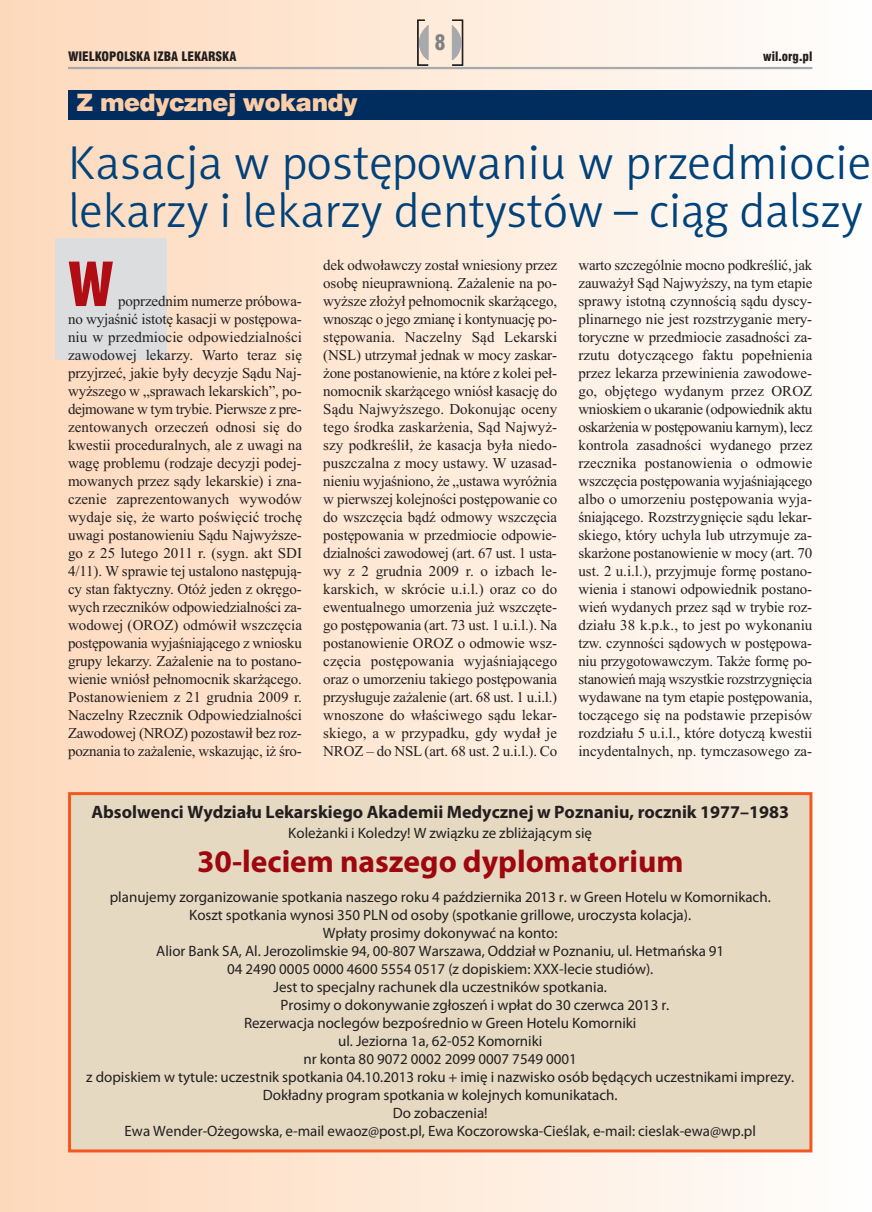
<style>
.page{position:relative;width:872px;height:1212px;background:#fff}
.page>*{position:absolute;margin:0;border:0;box-sizing:border-box;transform-origin:0 0}
.t1{font:900 condensed 66px "Myriad Pro";color:#b00d15}
.t2{font:48px/48px "Naomi Sans EFNTT Light";letter-spacing:-.005em;color:#004279}
.t3{font:700 31.5px "Myriad Pro";color:#9d070d}
.t4{font:24px "Swis 721 Blk EU";letter-spacing:-.02em;color:#fccda6}
.t5{font:21px "Swis 721 Blk Cn EU";color:#808285}
.t6{font:700 18px "Myriad Pro";color:#231f20}
.t7{font:15px/18px "Times New Roman";letter-spacing:-.005em;color:#231f20;text-align:justify}
.t8{font:15px "Myriad Pro";color:#231f20}
.t9{font:12.75px "Swis 721 Blk Cn EU";color:#231f20}
</style>
<div class="page">
<div style="left:0;top:0;width:872px;height:1212px;background:linear-gradient(to right,#fdd8ba,#fefdfb)"></div>
<div style="left:68px;top:91px;width:804px;height:29px;background:#002d5e"></div>
<div style="left:55px;top:238px;width:112px;height:122px;background:#dcdddf"></div>
<div style="left:71px;top:795px;width:738px;height:354px;background:#e5d9c2"></div>
<div style="left:68px;top:792px;width:744px;height:360px;border:3px solid #f15921"></div>
<hr style="left:68px;top:67px;width:744px;height:2px;background:#a8a9ad">
<div style="left:451px;top:20px;width:12px;height:46px;border:1px solid #231f20"></div>
<svg style="left:452px;top:25px;width:9px;height:35px"></svg>
<svg style="left:416px;top:19px;width:13px;height:48px"></svg>
<h3 class="t5" style="left:434px;top:30px;width:13px">8</h3>
<p class="t9" style="left:68px;top:48px;width:170px">WIELKOPOLSKA IZBA LEKARSKA</p>
<p class="t9" style="left:763px;top:48px;width:51px">wil.org.pl</p>
<h3 class="t4" style="left:77px;top:88px;width:282px">Z medycznej wokandy</h3>
<h2 class="t2" style="left:68px;top:139px;width:805px">Kasacja w postępowaniu w przedmiocie lekarzy i lekarzy dentystów – ciąg dalszy</h2>
<h1 class="t1" style="left:68px;top:261px;width:47px">W</h1>
<p class="t7" style="left:68px;top:292px;width:235px;text-indent:50px">poprzednim numerze próbowa&shy;no wyjaśnić istotę kasacji w postępowa&shy;niu w przedmiocie odpowiedzialności zawodowej lekarzy. Warto teraz się przyjrzeć, jakie były decyzje Sądu Naj&shy;wyższego w „sprawach lekarskich”, po&shy;dejmowane w tym trybie. Pierwsze z pre&shy;zentowanych orzeczeń odnosi się do kwestii proceduralnych, ale z uwagi na wagę problemu (rodzaje decyzji podej&shy;mowanych przez sądy lekarskie) i zna&shy;czenie zaprezentowanych wywodów wydaje się, że warto poświęcić trochę uwagi postanowieniu Sądu Najwyższe&shy;go z 25 lutego 2011 r. (sygn. akt SDI 4/11). W sprawie tej ustalono następują&shy;cy stan faktyczny. Otóż jeden z okręgo&shy;wych rzeczników odpowiedzialności za&shy;wodowej (OROZ) odmówił wszczęcia postępowania wyjaśniającego z wniosku grupy lekarzy. Zażalenie na to postano&shy;wienie wniósł pełnomocnik skarżącego.<br>Postanowieniem z 21 grudnia 2009 r.<br>Naczelny Rzecznik Odpowiedzialności Zawodowej (NROZ) pozostawił bez roz&shy;poznania to zażalenie, wskazując, iż śro-</p>
<p class="t7" style="left:323px;top:256px;width:235px">dek odwoławczy został wniesiony przez osobę nieuprawnioną. Zażalenie na po&shy;wyższe złożył pełnomocnik skarżącego, wnosząc o jego zmianę i kontynuację po&shy;stępowania. Naczelny Sąd Lekarski (NSL) utrzymał jednak w mocy zaskar&shy;żone postanowienie, na które z kolei peł&shy;nomocnik skarżącego wniósł kasację do Sądu Najwyższego. Dokonując oceny tego środka zaskarżenia, Sąd Najwyż&shy;szy podkreślił, że kasacja była niedo&shy;puszczalna z mocy ustawy. W uzasad&shy;nieniu wyjaśniono, że „ustawa wyróżnia w pierwszej kolejności postępowanie co do wszczęcia bądź odmowy wszczęcia postępowania w przedmiocie odpowie&shy;dzialności zawodowej (art. 67 ust. 1 usta&shy;wy z 2 grudnia 2009 r. o izbach le&shy;karskich, w skrócie u.i.l.) oraz co do ewentualnego umorzenia już wszczęte&shy;go postępowania (art. 73 ust. 1 u.i.l.). Na postanowienie OROZ o odmowie wsz&shy;częcia postępowania wyjaśniającego oraz o umorzeniu takiego postępowania przysługuje zażalenie (art. 68 ust. 1 u.i.l.) wnoszone do właściwego sądu lekar&shy;skiego, a w przypadku, gdy wydał je NROZ – do NSL (art. 68 ust. 2 u.i.l.). Co</p>
<p class="t7" style="left:578px;top:256px;width:235px">warto szczególnie mocno podkreślić, jak zauważył Sąd Najwyższy, na tym etapie sprawy istotną czynnością sądu dyscy&shy;plinarnego nie jest rozstrzyganie mery&shy;toryczne w przedmiocie zasadności za&shy;rzutu dotyczącego faktu popełnienia przez lekarza przewinienia zawodowe&shy;go, objętego wydanym przez OROZ wnioskiem o ukaranie (odpowiednik aktu oskarżenia w postępowaniu karnym), lecz kontrola zasadności wydanego przez rzecznika postanowienia o odmowie wszczęcia postępowania wyjaśniającego albo o umorzeniu postępowania wyja&shy;śniającego. Rozstrzygnięcie sądu lekar&shy;skiego, który uchyla lub utrzymuje za&shy;skarżone postanowienie w mocy (art. 70 ust. 2 u.i.l.), przyjmuje formę postano&shy;wienia i stanowi odpowiednik postano&shy;wień wydanych przez sąd w trybie roz&shy;działu 38 k.p.k., to jest po wykonaniu tzw. czynności sądowych w postępowa&shy;niu przygotowawczym. Także formę po&shy;stanowień mają wszystkie rozstrzygnięcia wydawane na tym etapie postępowania, toczącego się na podstawie przepisów rozdziału 5 u.i.l., które dotyczą kwestii incydentalnych, np. tymczasowego za-</p>
<p class="t6" style="left:91px;top:805px;width:699px">Absolwenci Wydziału Lekarskiego Akademii Medycznej w Poznaniu, rocznik 1977–1983</p>
<p class="t8" style="left:288px;top:827px;width:305px">Koleżanki i Koledzy! W związku ze zbliżającym się</p>
<h3 class="t3" style="left:197px;top:850px;width:488px">30-leciem naszego dyplomatorium</h3>
<p class="t8" style="left:110px;top:891px;width:662px">planujemy zorganizowanie spotkania naszego roku 4 października 2013 r. w Green Hotelu w Komornikach.</p>
<p class="t8" style="left:189px;top:909px;width:503px">Koszt spotkania wynosi 350 PLN od osoby (spotkanie grillowe, uroczysta kolacja).</p>
<p class="t8" style="left:323px;top:927px;width:236px">Wpłaty prosimy dokonywać na konto:</p>
<p class="t8" style="left:156px;top:945px;width:569px">Alior Bank SA, Al. Jerozolimskie 94, 00-807 Warszawa, Oddział w Poznaniu, ul. Hetmańska 91</p>
<p class="t8" style="left:227px;top:963px;width:428px">04 2490 0005 0000 4600 5554 0517 (z dopiskiem: XXX-lecie studiów).</p>
<p class="t8" style="left:273px;top:981px;width:335px">Jest to specjalny rachunek dla uczestników spotkania.</p>
<p class="t8" style="left:280px;top:999px;width:390px">Prosimy o dokonywanie zgłoszeń i wpłat do 30 czerwca 2013 r.</p>
<p class="t8" style="left:244px;top:1017px;width:394px">Rezerwacja noclegów bezpośrednio w Green Hotelu Komorniki</p>
<p class="t8" style="left:338px;top:1035px;width:206px">ul. Jeziorna 1a, 62-052 Komorniki</p>
<p class="t8" style="left:303px;top:1053px;width:275px">nr konta 80 9072 0002 2099 0007 7549 0001</p>
<p class="t8" style="left:86px;top:1071px;width:709px">z dopiskiem w tytule: uczestnik spotkania 04.10.2013 roku + imię i nazwisko osób będących uczestnikami imprezy.</p>
<p class="t8" style="left:263px;top:1089px;width:356px">Dokładny program spotkania w kolejnych komunikatach.</p>
<p class="t8" style="left:393px;top:1107px;width:96px">Do zobaczenia!</p>
<p class="t8" style="left:125px;top:1125px;width:633px">Ewa Wender-Ożegowska, e-mail ewaoz@post.pl, Ewa Koczorowska-Cieślak, e-mail: cieslak-ewa@wp.pl</p>
</div>
